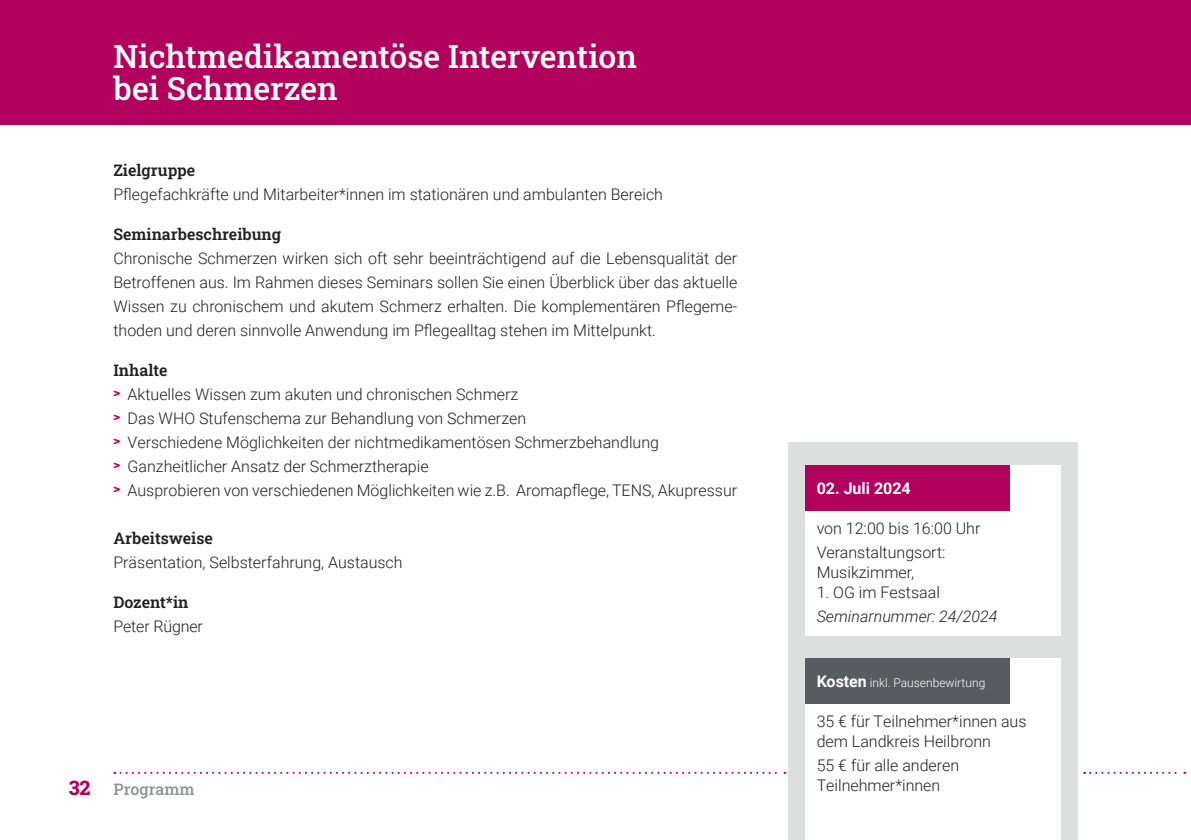
<style>
.page{position:relative;width:1191px;height:840px;background:#fff}
.page>*{position:absolute;margin:0;border:0;box-sizing:border-box;transform-origin:0 0}
.t1{font:500 32px/32px "Roboto Slab";color:#fff}
.t2{font:300 16px/24px "Roboto";color:#231f20}
.t3{font:600 16px "Roboto Slab";color:#231f20}
.t4{font:italic 300 16px "Roboto";color:#231f20}
.t5{font:700 16px "Roboto";color:#fff}
.t6{font:500 16px "Roboto Slab";color:#8f9193}
.t7{font:300 12px "Roboto";color:#fff}
.s1{font-weight:700;color:#b1015c}
.s2{font-weight:800;font-size:20px;color:#b1015c}
.s3{font-weight:700;font-size:16px}
</style>
<div class="page">
<svg style="left:114px;top:771px;width:671px;height:2px"></svg>
<div style="left:0;top:0;width:1191px;height:125px;background:#b1015c"></div>
<svg style="left:1084px;top:771px;width:101px;height:2px"></svg>
<div style="left:788px;top:442px;width:289px;height:397px;background:#dddede"></div>
<div style="left:805px;top:658px;width:255px;height:181px;background:#fff"></div>
<div style="left:805px;top:658px;width:204px;height:45px;background:#585b60"></div>
<div style="left:805px;top:465px;width:255px;height:170px;background:#fff"></div>
<div style="left:805px;top:465px;width:204px;height:45px;background:#b1015c"></div>
<h1 class="t1" style="left:113px;top:40px;width:525px">Nichtmedikamentöse Intervention bei Schmerzen</h1>
<p class="t3" style="left:113px;top:159px;width:83px">Zielgruppe</p>
<p class="t2" style="left:113px;top:181px;width:551px">Pflegefachkräfte und Mitarbeiter*innen im stationären und ambulanten Bereich</p>
<p class="t3" style="left:113px;top:223px;width:169px">Seminarbeschreibung</p>
<p class="t2" style="left:113px;top:245px;width:625px;text-align:justify">Chronische Schmerzen wirken sich oft sehr beeinträchtigend auf die Lebensqualität der Betroffenen aus. Im Rahmen dieses Seminars sollen Sie einen Überblick über das aktuelle Wissen zu chronischem und akutem Schmerz erhalten. Die komplementären Pflegeme&shy;thoden und deren sinnvolle Anwendung im Pflegealltag stehen im Mittelpunkt.</p>
<p class="t3" style="left:113px;top:359px;width:56px">Inhalte</p>
<p class="t2" style="left:113px;top:381px;width:625px"><span class="s1">˃</span> Aktuelles Wissen zum akuten und chronischen Schmerz<br><span class="s1">˃</span> Das WHO Stufenschema zur Behandlung von Schmerzen<br><span class="s1">˃</span> Verschiedene Möglichkeiten der nichtmedikamentösen Schmerzbehandlung<br><span class="s1">˃</span> Ganzheitlicher Ansatz der Schmerztherapie<br><span class="s1">˃</span> Ausprobieren von verschiedenen Möglichkeiten wie z.B. Aromapflege, TENS, Akupressur</p>
<p class="t3" style="left:113px;top:527px;width:101px">Arbeitsweise</p>
<p class="t2" style="left:113px;top:549px;width:291px">Präsentation, Selbsterfahrung, Austausch</p>
<p class="t3" style="left:113px;top:591px;width:77px">Dozent*in</p>
<p class="t2" style="left:113px;top:613px;width:91px">Peter Rügner</p>
<p class="t6" style="left:69px;top:777px;width:127px"><span class="s2">32</span> Programm</p>
<p class="t5" style="left:816px;top:476px;width:96px">02. Juli 2024</p>
<p class="t2" style="left:816px;top:515px;width:165px">von 12:00 bis 16:00 Uhr<br>Veranstaltungsort:</p>
<p class="t2" style="left:816px;top:559px;width:99px">Musikzimmer,</p>
<p class="t2" style="left:816px;top:579px;width:125px">1. OG im Festsaal</p>
<p class="t4" style="left:816px;top:604px;width:182px">Seminarnummer: 24/2024</p>
<p class="t7" style="left:816px;top:673px;width:170px"><span class="s3">Kosten</span> inkl. Pausenbewirtung</p>
<p class="t2" style="left:816px;top:709px;width:211px;line-height:20px">35 € für Teilnehmer*innen aus dem Landkreis Heilbronn</p>
<p class="t2" style="left:816px;top:753px;width:144px;line-height:20px">55 € für alle anderen<br>Teilnehmer*innen</p>
</div>
